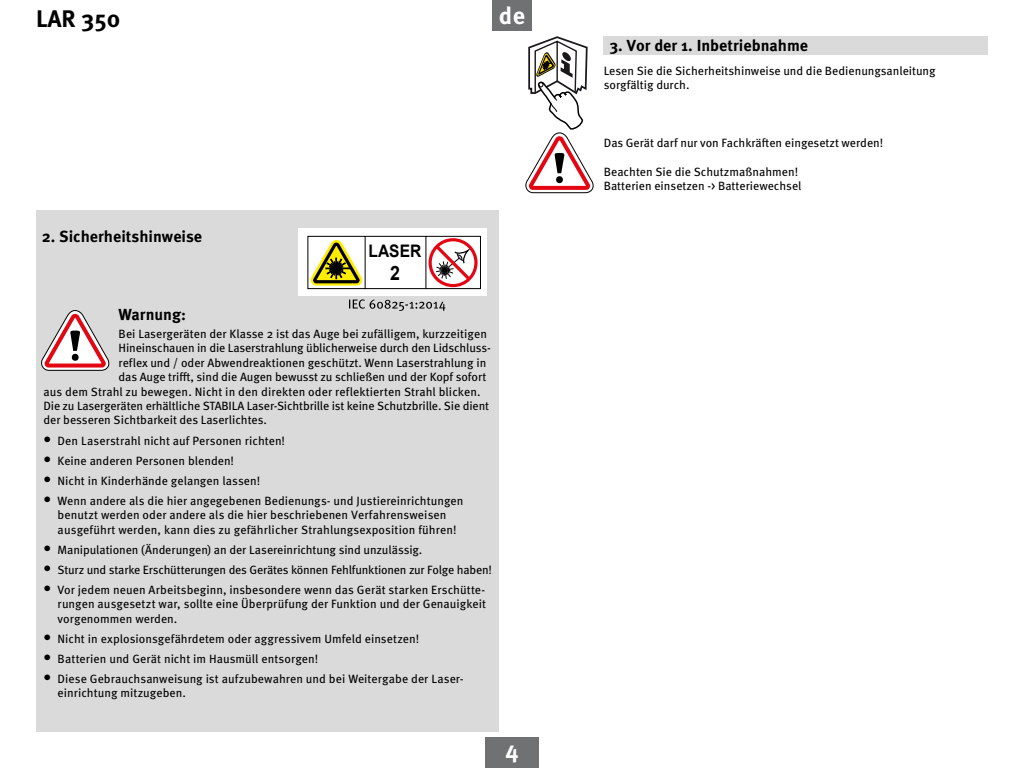
<style>
.page{position:relative;width:1024px;height:768px;background:#fff}
.page>*{position:absolute;margin:0;border:0;box-sizing:border-box;transform-origin:0 0}
.t1{font:700 24px "Meta Pro";color:#000}
.t2{font:700 24px "Meta Pro";color:#fff}
.t3{font:700 19.8px "Arial";color:#000;scale:.9 1}
.t4{font:700 17.3px "Arial";color:#000;scale:.9 1}
.Überschriften{font:700 16px "Meta Pro";color:#000}
.t5{font:12px/14.4px "Meta Pro";color:#000}
.t6{font:12px "Meta Pro";letter-spacing:-.02em;color:#000}
.s1{font-weight:700;font-size:16px}
</style>
<div class="page">
<div style="left:485px;top:738px;width:54px;height:30px;background:#707172"></div>
<div style="left:492px;top:0;width:40px;height:30px;background:#707172"></div>
<div style="left:36px;top:211px;width:462px;height:521px;background:#dadada"></div>
<div style="left:603px;top:36px;width:385px;height:18px;background:#dadada"></div>
<svg style="left:41px;top:310px;width:69px;height:61px"></svg>
<svg style="left:525px;top:36px;width:69px;height:158px"></svg>
<svg style="left:349px;top:299px;width:96px;height:12px"></svg>
<div style="left:299px;top:228px;width:188px;height:68px;background:#fff"></div>
<svg style="left:307px;top:222px;width:192px;height:68px"></svg>
<h1 class="t1" style="left:36px;top:-1px;width:86px">LAR 350</h1>
<h1 class="t2" style="left:499px;top:-3px;width:28px">de</h1>
<p class="Überschriften" style="left:42px;top:224px;width:162px">2. Sicherheitshinweise</p>
<h3 class="t4" style="left:369px;top:239px;width:60px">LASER</h3>
<h2 class="t3" style="left:390px;top:260px;width:12px">2</h2>
<p class="Überschriften" style="left:119px;top:302px;width:69px">Warnung:</p>
<p class="t5" style="left:119px;top:326px;width:370px">Bei Lasergeräten der Klasse 2 ist das Auge bei zufälligem, kurzzeitigen</p>
<p class="t5" style="left:119px;top:340px;width:374px">Hineinschauen in die Laserstrahlung üblicherweise durch den Lidschluss-</p>
<p class="t5" style="left:119px;top:355px;width:369px">reflex und / oder Abwendreaktionen geschützt. Wenn Laserstrahlung in</p>
<p class="t5" style="left:119px;top:369px;width:369px">das Auge trifft, sind die Augen bewusst zu schließen und der Kopf sofort</p>
<p class="t5" style="left:43px;top:384px;width:439px">aus dem Strahl zu bewegen. Nicht in den direkten oder reflektierten Strahl blicken.</p>
<p class="t5" style="left:43px;top:398px;width:447px">Die zu Lasergeräten erhältliche STABILA Laser-Sichtbrille ist keine Schutzbrille. Sie dient</p>
<p class="t5" style="left:43px;top:412px;width:225px">der besseren Sichtbarkeit des Laserlichtes.</p>
<p class="t5" style="left:43px;top:432px;width:243px"><span class="s1">•</span> Den Laserstrahl nicht auf Personen richten!</p>
<p class="t5" style="left:43px;top:452px;width:192px"><span class="s1">•</span> Keine anderen Personen blenden!</p>
<p class="t5" style="left:43px;top:473px;width:218px"><span class="s1">•</span> Nicht in Kinderhände gelangen lassen!</p>
<p class="t5" style="left:58px;top:493px;width:407px;text-indent:-14px"><span class="s1">•</span> Wenn andere als die hier angegebenen Bedienungs- und Justiereinrichtungen benutzt werden oder andere als die hier beschriebenen Verfahrensweisen ausgeführt werden, kann dies zu gefährlicher Strahlungsexposition führen!</p>
<p class="t5" style="left:43px;top:541px;width:380px"><span class="s1">•</span> Manipulationen (Änderungen) an der Lasereinrichtung sind unzulässig.</p>
<p class="t6" style="left:43px;top:560px;width:450px"><span class="s1">•</span> Sturz und starke Erschütterungen des Gerätes können Fehlfunktionen zur Folge haben!</p>
<p class="t5" style="left:58px;top:582px;width:430px;text-align:justify;text-indent:-14px"><span class="s1">•</span> Vor jedem neuen Arbeitsbeginn, insbesondere wenn das Gerät starken Erschütte&shy;rungen ausgesetzt war, sollte eine Überprüfung der Funktion und der Genauigkeit vorgenommen werden.</p>
<p class="t5" style="left:43px;top:630px;width:377px"><span class="s1">•</span> Nicht in explosionsgefährdetem oder aggressivem Umfeld einsetzen!</p>
<p class="t5" style="left:43px;top:651px;width:276px"><span class="s1">•</span> Batterien und Gerät nicht im Hausmüll entsorgen!</p>
<p class="t5" style="left:58px;top:671px;width:408px;text-indent:-14px"><span class="s1">•</span> Diese Gebrauchsanweisung ist aufzubewahren und bei Weitergabe der Laser&shy;einrichtung mitzugeben.</p>
<h1 class="t2" style="left:505px;top:731px;width:15px">4</h1>
<p class="Überschriften" style="left:610px;top:33px;width:200px">3. Vor der 1. Inbetriebnahme</p>
<p class="t5" style="left:604px;top:63px;width:333px">Lesen Sie die Sicherheitshinweise und die Bedienungsanleitung</p>
<p class="t5" style="left:604px;top:77px;width:87px">sorgfältig durch.</p>
<p class="t5" style="left:604px;top:135px;width:281px">Das Gerät darf nur von Fachkräften eingesetzt werden!</p>
<p class="t5" style="left:604px;top:163px;width:196px">Beachten Sie die Schutzmaßnahmen!</p>
<p class="t5" style="left:604px;top:178px;width:199px">Batterien einsetzen -&gt; Batteriewechsel</p>
</div>
